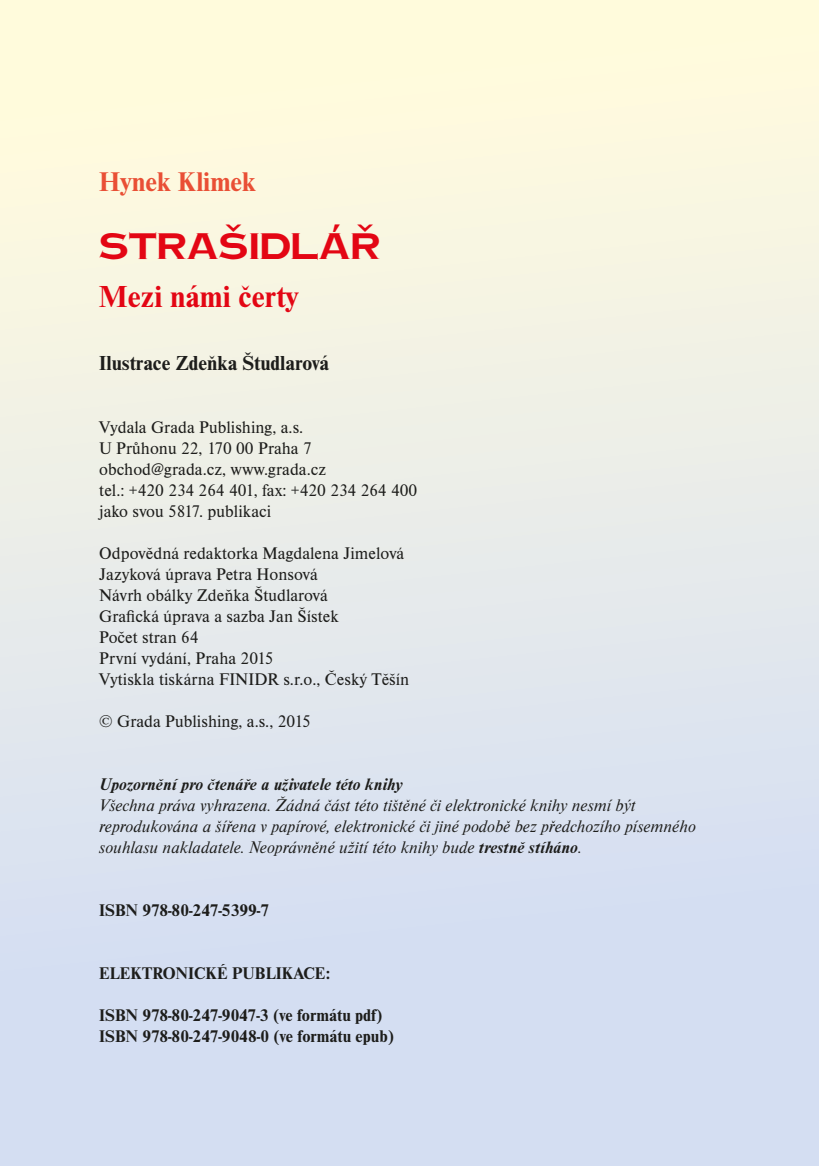
<style>
.page{position:relative;width:819px;height:1166px;background:#fff}
.page>*{position:absolute;margin:0;border:0;box-sizing:border-box;transform-origin:0 0}
.t1{font:700 31.5px "Nimbus Roman DOT";color:#e30614}
.t2{font:700 31.5px "Copper Pot";color:#e30614}
.t3{font:700 28px "Nimbus Roman DOT";color:#e94f35}
.t4{font:700 21px "Nimbus Roman DOT";color:#1d1d1b}
.t5{font:17.5px/21px "Nimbus Roman DOT";color:#1d1d1b}
.t6{font:italic 17.5px/21px "Nimbus Roman DOT";color:#1d1d1b}
.t7{font:700 17.5px/21px "Nimbus Roman DOT";color:#1d1d1b}
.t8{font:italic 700 17.5px "Nimbus Roman DOT";color:#1d1d1b}
.s1{font-weight:700}
</style>
<div class="page">
<div style="left:0;top:0;width:819px;height:1166px;background:linear-gradient(to bottom,#fffddd,#cdd9f6)"></div>
<h2 class="t3" style="left:99px;top:167px;width:158px">Hynek Klimek</h2>
<h1 class="t2" style="left:99px;top:224px;width:282px">STRAŠIDLÁŘ</h1>
<h1 class="t1" style="left:99px;top:279px;width:201px">Mezi námi čerty</h1>
<p class="t4" style="left:99px;top:351px;width:231px">Ilustrace Zdeňka Študlarová</p>
<p class="t5" style="left:99px;top:417px;width:319px">Vydala Grada Publishing, a.s.<br>U Průhonu 22, 170 00 Praha 7 obchod@grada.cz, www.grada.cz<br>tel.: +420 234 264 401, fax: +420 234 264 400 jako svou 5817. publikaci</p>
<p class="t5" style="left:99px;top:543px;width:311px">Odpovědná redaktorka Magdalena Jimelová<br>Jazyková úprava Petra Honsová<br>Návrh obálky Zdeňka Študlarová<br>Grafická úprava a sazba Jan Šístek<br>Počet stran 64<br>První vydání, Praha 2015<br>Vytiskla tiskárna FINIDR s.r.o., Český Těšín</p>
<p class="t5" style="left:99px;top:711px;width:213px">© Grada Publishing, a.s., 2015</p>
<p class="t8" style="left:99px;top:774px;width:304px">Upozornění pro čtenáře a uživatele této knihy</p>
<p class="t6" style="left:99px;top:795px;width:598px">Všechna práva vyhrazena. Žádná část této tištěné či elektronické knihy nesmí být reprodukována a šířena v papírové, elektronické či jiné podobě bez předchozího písemného souhlasu nakladatele. Neoprávněné užití této knihy bude <span class="s1">trestně stíháno</span>.</p>
<p class="t7" style="left:99px;top:900px;width:171px">ISBN 978-80-247-5399-7</p>
<p class="t7" style="left:99px;top:963px;width:233px">ELEKTRONICKÉ PUBLIKACE:</p>
<p class="t7" style="left:99px;top:1005px;width:296px">ISBN 978-80-247-9047-3 (ve formátu pdf)<br>ISBN 978-80-247-9048-0 (ve formátu epub)</p>
</div>
